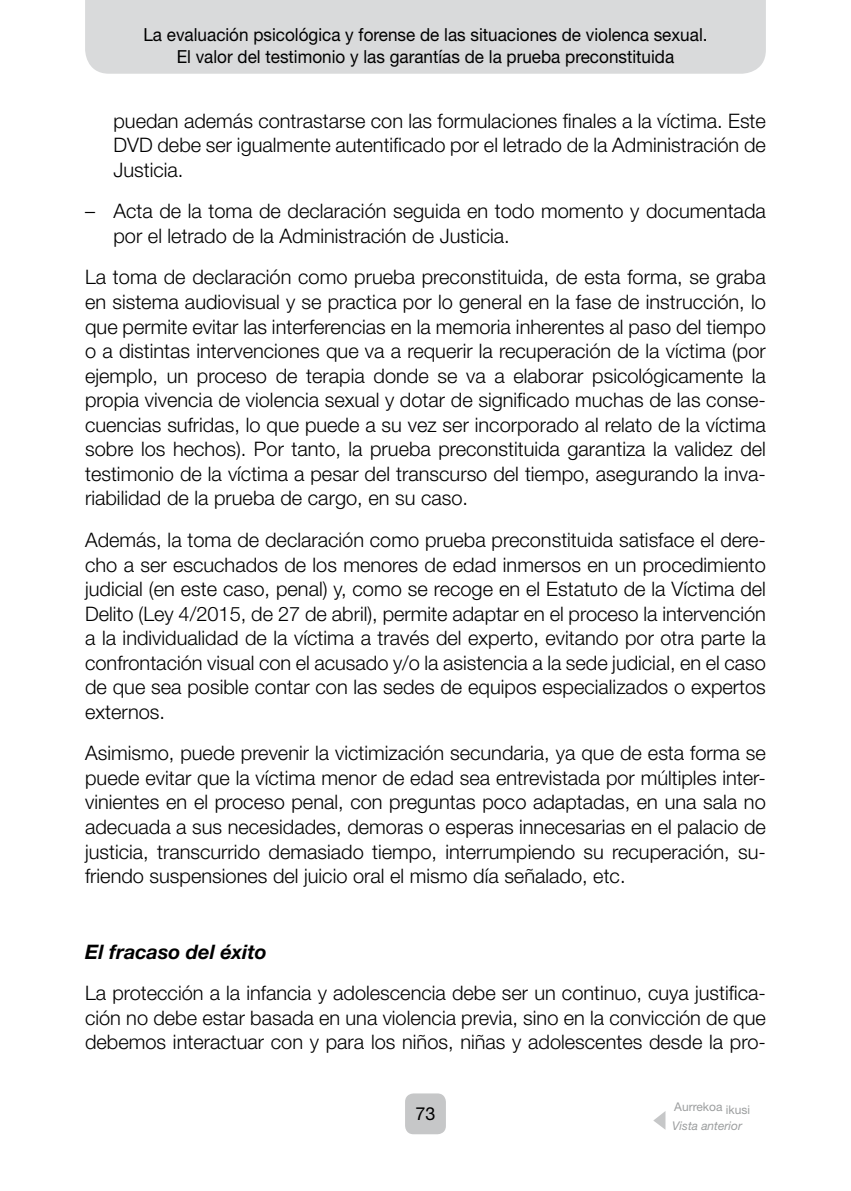
<style>
.page{position:relative;width:851px;height:1191px;background:#fff}
.page>*{position:absolute;margin:0;border:0;box-sizing:border-box;transform-origin:0 0}
.t1{font:300 20px/24.6px "Helvetica Neue LT Std";color:#000;text-align:justify}
.t2{font:italic 700 20px "Helvetica Neue LT Std";color:#000}
.t3{font:18px/21.6px "Helvetica Neue LT Std";color:#000;text-align:center;scale:.95 1}
.t4{font:18px "Helvetica Neue LT Std";color:#000}
.t5{font:italic 12px "Helvetica Neue LT Std";color:#9c9e9f}
.t6{font:12px "Helvetica Neue LT Std";color:#9c9e9f}
</style>
<div class="page">
<div style="left:405px;top:1093px;width:41px;height:41px;background:#c6c7c8;border-radius:9px"></div>
<div style="left:85px;top:0;width:680px;height:74px;background:#d9dadb"></div>
<svg style="left:653px;top:1111px;width:12px;height:18px"></svg>
<p class="t3" style="left:143px;top:24px;width:595px">La evaluación psicológica y forense de las situaciones de violenca sexual.<br>El valor del testimonio y las garantías de la prueba preconstituida</p>
<p class="t1" style="left:113px;top:108px;width:654px">puedan además contrastarse con las formulaciones finales a la víctima. Este DVD debe ser igualmente autentificado por el letrado de la Administración de Justicia.</p>
<p class="t1" style="left:113px;top:198px;width:653px;text-indent:-28px">– Acta de la toma de declaración seguida en todo momento y documentada por el letrado de la Administración de Justicia.</p>
<p class="t1" style="left:85px;top:265px;width:682px">La toma de declaración como prueba preconstituida, de esta forma, se graba en sistema audiovisual y se practica por lo general en la fase de instrucción, lo que permite evitar las interferencias en la memoria inherentes al paso del tiempo o a distintas intervenciones que va a requerir la recuperación de la víctima (por ejemplo, un proceso de terapia donde se va a elaborar psicológicamente la propia vivencia de violencia sexual y dotar de significado muchas de las conse&shy;cuencias sufridas, lo que puede a su vez ser incorporado al relato de la víctima sobre los hechos). Por tanto, la prueba preconstituida garantiza la validez del testimonio de la víctima a pesar del transcurso del tiempo, asegurando la inva&shy;riabilidad de la prueba de cargo, en su caso.</p>
<p class="t1" style="left:85px;top:527px;width:682px">Además, la toma de declaración como prueba preconstituida satisface el dere&shy;cho a ser escuchados de los menores de edad inmersos en un procedimiento judicial (en este caso, penal) y, como se recoge en el Estatuto de la Víctima del Delito (Ley 4/2015, de 27 de abril), permite adaptar en el proceso la intervención a la individualidad de la víctima a través del experto, evitando por otra parte la confrontación visual con el acusado y/o la asistencia a la sede judicial, en el caso de que sea posible contar con las sedes de equipos especializados o expertos externos.</p>
<p class="t1" style="left:85px;top:740px;width:682px">Asimismo, puede prevenir la victimización secundaria, ya que de esta forma se puede evitar que la víctima menor de edad sea entrevistada por múltiples inter&shy;vinientes en el proceso penal, con preguntas poco adaptadas, en una sala no adecuada a sus necesidades, demoras o esperas innecesarias en el palacio de justicia, transcurrido demasiado tiempo, interrumpiendo su recuperación, su&shy;friendo suspensiones del juicio oral el mismo día señalado, etc.</p>
<p class="t2" style="left:85px;top:939px;width:183px">El fracaso del éxito</p>
<p class="t1" style="left:85px;top:980px;width:682px">La protección a la infancia y adolescencia debe ser un continuo, cuya justifica&shy;ción no debe estar basada en una violencia previa, sino en la convicción de que debemos interactuar con y para los niños, niñas y adolescentes desde la pro-</p>
<p class="t4" style="left:415px;top:1103px;width:22px">73</p>
<p class="t6" style="left:674px;top:1099px;width:77px">Aurrekoa ikusi</p>
<p class="t5" style="left:672px;top:1119px;width:71px">Vista anterior</p>
</div>
